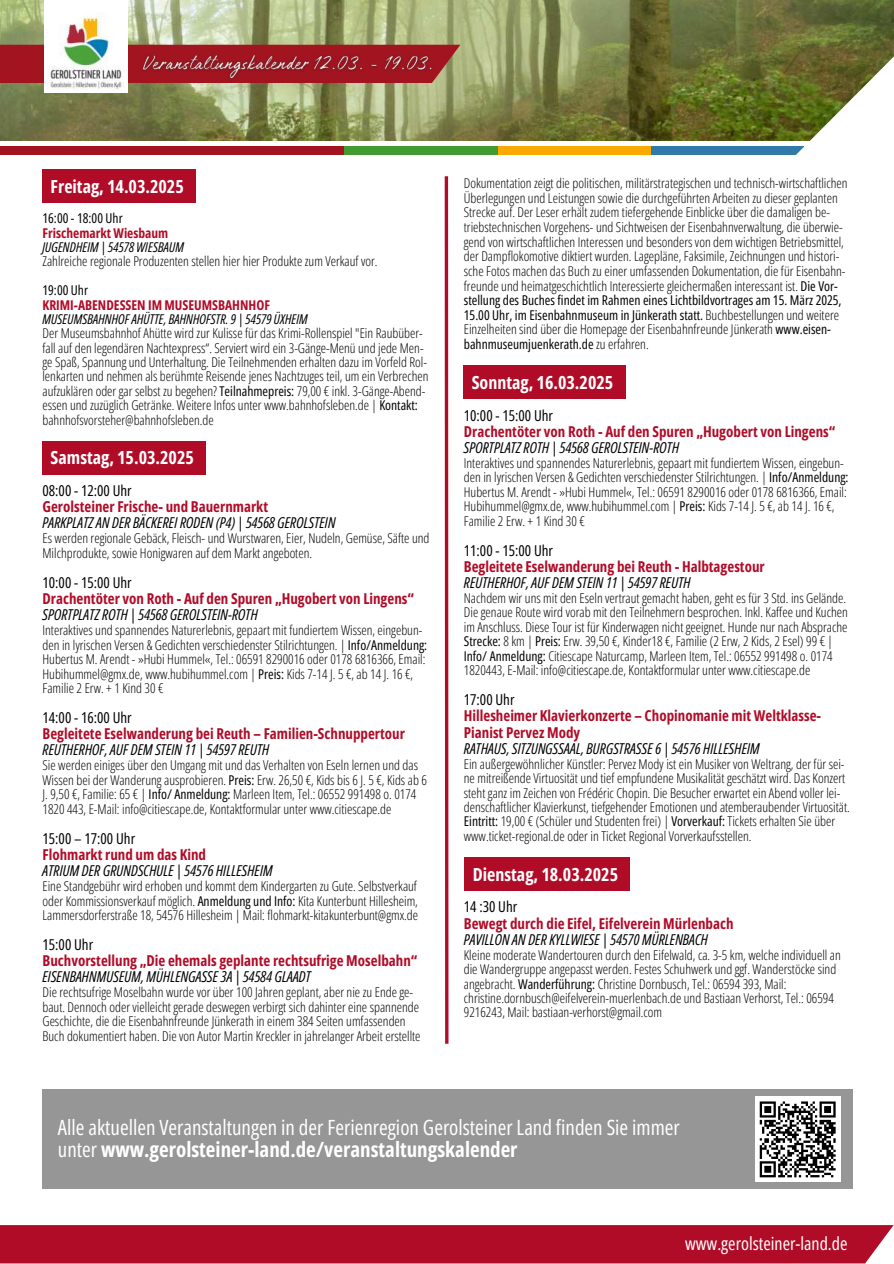
<style>
.page{position:relative;width:894px;height:1264px;background:#fff}
.page>*{position:absolute;margin:0;border:0;box-sizing:border-box;transform-origin:0 0}
.t1{font:21px/22.5px "Open Sans Condensed";color:#fff}
.t2{font:700 18px "Open Sans Condensed";color:#fff}
.t3{font:18px "Open Sans Condensed";color:#fff}
.t4{font:700 15px/16.2px "Open Sans Condensed";color:#b00c28}
.t5{font:italic 15px "Open Sans Condensed";color:#000}
.t6{font:15px "Open Sans Condensed";color:#000}
.t7{font:300 13.5px/14.4px "Open Sans Condensed";color:#000}
.t8{font:italic 13.5px "Open Sans Condensed";color:#000}
.t9{font:700 13.5px "Open Sans Condensed";color:#b00c28}
.t10{font:13.5px "Open Sans Condensed";color:#000}
.s1{font-weight:400}
.s2{font-weight:700}
</style>
<div class="page">
<div style="left:644px;top:146px;width:160px;height:9px;background:#2f7aab"></div>
<div style="left:485px;top:146px;width:165px;height:9px;background:#faa900"></div>
<div style="left:325px;top:146px;width:172px;height:9px;background:#429b30"></div>
<div style="left:0;top:146px;width:344px;height:9px;background:#a21520"></div>
<img style="left:0;top:0;width:775px;height:140px">
<svg style="left:775px;top:0;width:118px;height:155px"></svg>
<svg style="left:0;top:45px;width:460px;height:38px;background:#a32b2d"></svg>
<div style="left:45px;top:0;width:83px;height:93px;background:#fff"></div>
<img style="left:49px;top:12px;width:76px;height:78px">
<div style="left:0;top:1225px;width:893px;height:38px;background:#b00c28"></div>
<svg style="left:444px;top:176px;width:4px;height:867px;background:#c14359"></svg>
<img style="left:136px;top:48px;width:302px;height:37px">
<div style="left:42px;top:441px;width:164px;height:33px;background:#b00c28"></div>
<div style="left:42px;top:169px;width:154px;height:34px;background:#b00c28"></div>
<div style="left:463px;top:365px;width:162px;height:34px;background:#b00c28"></div>
<div style="left:464px;top:857px;width:166px;height:33px;background:#b00c28"></div>
<div style="left:43px;top:1089px;width:809px;height:99px;background:#969696"></div>
<div style="left:754px;top:1096px;width:86px;height:85px;background:#fff"></div>
<svg style="left:759px;top:1101px;width:77px;height:77px"></svg>
<h2 class="t2" style="left:51px;top:173px;width:135px">Freitag, 14.03.2025</h2>
<p class="t10" style="left:42px;top:209px;width:82px">16:00 - 18:00 Uhr</p>
<p class="t9" style="left:42px;top:223px;width:127px">Frischemarkt Wiesbaum</p>
<p class="t8" style="left:42px;top:238px;width:143px">JUGENDHEIM | 54578 WIESBAUM</p>
<p class="t7" style="left:42px;top:254px;width:336px">Zahlreiche regionale Produzenten stellen hier hier Produkte zum Verkauf vor.</p>
<p class="t10" style="left:42px;top:281px;width:47px">19:00 Uhr</p>
<p class="t9" style="left:42px;top:295px;width:229px">KRIMI-ABENDESSEN IM MUSEUMSBAHNHOF</p>
<p class="t8" style="left:42px;top:309px;width:267px">MUSEUMSBAHNHOF AHÜTTE, BAHNHOFSTR. 9 | 54579 ÜXHEIM</p>
<p class="t7" style="left:42px;top:326px;width:387px">Der Museumsbahnhof Ahütte wird zur Kulisse für das Krimi-Rollenspiel "Ein Raubüber&shy;fall auf den legendären Nachtexpress“. Serviert wird ein 3-Gänge-Menü und jede Men&shy;ge Spaß, Spannung und Unterhaltung. Die Teilnehmenden erhalten dazu im Vorfeld Rol&shy;lenkarten und nehmen als berühmte Reisende jenes Nachtzuges teil, um ein Verbrechen aufzuklären oder gar selbst zu begehen? <span class="s1">Teilnahmepreis:</span> 79,00 € inkl. 3-Gänge-Abend&shy;essen und zuzüglich Getränke. Weitere Infos unter www.bahnhofsleben.de | <span class="s1">Kontakt: </span>bahnhofsvorsteher@bahnhofsleben.de</p>
<h2 class="t2" style="left:51px;top:445px;width:145px">Samstag, 15.03.2025</h2>
<p class="t6" style="left:42px;top:480px;width:91px">08:00 - 12:00 Uhr</p>
<p class="t4" style="left:42px;top:498px;width:227px">Gerolsteiner Frische- und Bauernmarkt</p>
<p class="t5" style="left:42px;top:512px;width:294px">PARKPLATZ AN DER BÄCKEREI RODEN (P4) | 54568 GEROLSTEIN</p>
<p class="t7" style="left:42px;top:531px;width:388px">Es werden regionale Gebäck, Fleisch- und Wurstwaren, Eier, Nudeln, Gemüse, Säfte und<br>Milchprodukte, sowie Honigwaren auf dem Markt angeboten.</p>
<p class="t6" style="left:42px;top:572px;width:91px">10:00 - 15:00 Uhr</p>
<p class="t4" style="left:42px;top:590px;width:373px">Drachentöter von Roth - Auf den Spuren „Hugobert von Lingens“</p>
<p class="t5" style="left:42px;top:604px;width:217px">SPORTPLATZ ROTH | 54568 GEROLSTEIN-ROTH</p>
<p class="t7" style="left:42px;top:623px;width:386px">Interaktives und spannendes Naturerlebnis, gepaart mit fundiertem Wissen, eingebun&shy;den in lyrischen Versen &amp; Gedichten verschiedenster Stilrichtungen. | <span class="s1">Info/Anmeldung:<br></span>Hubertus M. Arendt - »Hubi Hummel«, Tel.: 06591 8290016 oder 0178 6816366, Email:<br>Hubihummel@gmx.de, www.hubihummel.com | <span class="s1">Preis:</span> Kids 7-14 J. 5 €, ab 14 J. 16 €, Familie 2 Erw. + 1 Kind 30 €</p>
<p class="t6" style="left:42px;top:707px;width:91px">14:00 - 16:00 Uhr</p>
<p class="t4" style="left:42px;top:725px;width:364px">Begleitete Eselwanderung bei Reuth – Familien-Schnuppertour</p>
<p class="t5" style="left:42px;top:739px;width:228px">REUTHERHOF, AUF DEM STEIN 11 | 54597 REUTH</p>
<p class="t7" style="left:42px;top:758px;width:386px">Sie werden einiges über den Umgang mit und das Verhalten von Eseln lernen und das Wissen bei der Wanderung ausprobieren. <span class="s1">Preis:</span> Erw. 26,50 €, Kids bis 6 J. 5 €, Kids ab 6<br>J. 9,50 €, Familie: 65 € | <span class="s1">Info/ Anmeldung:</span> Marleen Item, Tel.: 06552 991498 o. 0174<br>1820 443, E-Mail: info@citiescape.de, Kontaktformular unter www.citiescape.de</p>
<p class="t6" style="left:42px;top:828px;width:94px">15:00 – 17:00 Uhr</p>
<p class="t4" style="left:42px;top:846px;width:165px">Flohmarkt rund um das Kind</p>
<p class="t5" style="left:42px;top:860px;width:231px">ATRIUM DER GRUNDSCHULE | 54576 HILLESHEIM</p>
<p class="t7" style="left:42px;top:878px;width:377px;text-align:justify">Eine Standgebühr wird erhoben und kommt dem Kindergarten zu Gute. Selbstverkauf oder Kommissionsverkauf möglich. <span class="s1">Anmeldung und Info:</span> Kita Kunterbunt Hillesheim, Lammersdorferstraße 18, 54576 Hillesheim | Mail: flohmarkt-kitakunterbunt@gmx.de</p>
<p class="t6" style="left:42px;top:934px;width:52px">15:00 Uhr</p>
<p class="t4" style="left:42px;top:952px;width:376px">Buchvorstellung „Die ehemals geplante rechtsufrige Moselbahn“</p>
<p class="t5" style="left:42px;top:966px;width:270px">EISENBAHNMUSEUM, MÜHLENGASSE 3A | 54584 GLAADT</p>
<p class="t7" style="left:42px;top:984px;width:379px">Die rechtsufrige Moselbahn wurde vor über 100 Jahren geplant, aber nie zu Ende ge&shy;baut. Dennoch oder vielleicht gerade deswegen verbirgt sich dahinter eine spannende Geschichte, die die Eisenbahnfreunde Jünkerath in einem 384 Seiten umfassenden Buch dokumentiert haben. Die von Autor Martin Kreckler in jahrelanger Arbeit erstellte</p>
<p class="t7" style="left:463px;top:175px;width:385px">Dokumentation zeigt die politischen, militärstrategischen und technisch-wirtschaftlichen Überlegungen und Leistungen sowie die durchgeführten Arbeiten zu dieser geplanten Strecke auf. Der Leser erhält zudem tiefergehende Einblicke über die damaligen be&shy;triebstechnischen Vorgehens- und Sichtweisen der Eisenbahnverwaltung, die überwie&shy;gend von wirtschaftlichen Interessen und besonders von dem wichtigen Betriebsmittel, der Dampflokomotive diktiert wurden. Lagepläne, Faksimile, Zeichnungen und histori&shy;sche Fotos machen das Buch zu einer umfassenden Dokumentation, die für Eisenbahn&shy;freunde und heimatgeschichtlich Interessierte gleichermaßen interessant ist. <span class="s1">Die Vor&shy;stellung des Buches findet im Rahmen eines Lichtbildvortrages am 15. März 2025, 15.00 Uhr, im Eisenbahnmuseum in Jünkerath statt.</span> Buchbestellungen und weitere Einzelheiten sind über die Homepage der Eisenbahnfreunde Jünkerath <span class="s1">www.eisen&shy;bahnmuseumjuenkerath.de</span> zu erfahren.</p>
<h2 class="t2" style="left:471px;top:369px;width:143px">Sonntag, 16.03.2025</h2>
<p class="t6" style="left:463px;top:405px;width:91px">10:00 - 15:00 Uhr</p>
<p class="t4" style="left:463px;top:423px;width:373px">Drachentöter von Roth - Auf den Spuren „Hugobert von Lingens“</p>
<p class="t5" style="left:463px;top:437px;width:217px">SPORTPLATZ ROTH | 54568 GEROLSTEIN-ROTH</p>
<p class="t7" style="left:463px;top:455px;width:386px">Interaktives und spannendes Naturerlebnis, gepaart mit fundiertem Wissen, eingebun&shy;den in lyrischen Versen &amp; Gedichten verschiedenster Stilrichtungen. | <span class="s1">Info/Anmeldung:<br></span>Hubertus M. Arendt - »Hubi Hummel«, Tel.: 06591 8290016 oder 0178 6816366, Email:<br>Hubihummel@gmx.de, www.hubihummel.com | <span class="s1">Preis:</span> Kids 7-14 J. 5 €, ab 14 J. 16 €, Familie 2 Erw. + 1 Kind 30 €</p>
<p class="t6" style="left:463px;top:540px;width:91px">11:00 - 15:00 Uhr</p>
<p class="t4" style="left:463px;top:558px;width:302px">Begleitete Eselwanderung bei Reuth - Halbtagestour</p>
<p class="t5" style="left:463px;top:572px;width:228px">REUTHERHOF, AUF DEM STEIN 11 | 54597 REUTH</p>
<p class="t7" style="left:463px;top:590px;width:385px">Nachdem wir uns mit den Eseln vertraut gemacht haben, geht es für 3 Std. ins Gelände.<br>Die genaue Route wird vorab mit den Teilnehmern besprochen. Inkl. Kaffee und Kuchen im Anschluss. Diese Tour ist für Kinderwagen nicht geeignet. Hunde nur nach Absprache <span class="s1">Strecke:</span> 8 km | <span class="s1">Preis:</span> Erw. 39,50 €, Kinder18 €, Familie (2 Erw, 2 Kids, 2 Esel) 99 € | <span class="s1">Info/ Anmeldung:</span> Citiescape Naturcamp, Marleen Item, Tel.: 06552 991498 o. 0174<br>1820443, E-Mail: info@citiescape.de, Kontaktformular unter www.citiescape.de</p>
<p class="t6" style="left:463px;top:689px;width:52px">17:00 Uhr</p>
<p class="t4" style="left:463px;top:707px;width:359px">Hillesheimer Klavierkonzerte – Chopinomanie mit Weltklasse-<br>Pianist Pervez Mody</p>
<p class="t5" style="left:463px;top:738px;width:297px">RATHAUS, SITZUNGSSAAL, BURGSTRASSE 6 | 54576 HILLESHEIM</p>
<p class="t7" style="left:463px;top:756px;width:387px">Ein außergewöhnlicher Künstler: Pervez Mody ist ein Musiker von Weltrang, der für sei&shy;ne mitreißende Virtuosität und tief empfundene Musikalität geschätzt wird. Das Konzert steht ganz im Zeichen von Frédéric Chopin. Die Besucher erwartet ein Abend voller lei&shy;denschaftlicher Klavierkunst, tiefgehender Emotionen und atemberaubender Virtuosität.<br><span class="s1">Eintritt:</span> 19,00 € (Schüler und Studenten frei) | <span class="s1">Vorverkauf:</span> Tickets erhalten Sie über www.ticket-regional.de oder in Ticket Regional Vorverkaufsstellen.</p>
<h2 class="t2" style="left:472px;top:861px;width:147px">Dienstag, 18.03.2025</h2>
<p class="t6" style="left:463px;top:896px;width:55px">14 :30 Uhr</p>
<p class="t4" style="left:463px;top:914px;width:271px">Bewegt durch die Eifel, Eifelverein Mürlenbach</p>
<p class="t5" style="left:463px;top:929px;width:246px">PAVILLON AN DER KYLLWIESE | 54570 MÜRLENBACH</p>
<p class="t7" style="left:463px;top:947px;width:378px">Kleine moderate Wandertouren durch den Eifelwald, ca. 3-5 km, welche individuell an die Wandergruppe angepasst werden. Festes Schuhwerk und ggf. Wanderstöcke sind angebracht. <span class="s1">Wanderführung:</span> Christine Dornbusch, Tel.: 06594 393, Mail: christine.dornbusch@eifelverein-muerlenbach.de und Bastiaan Verhorst, Tel.: 06594<br>9216243, Mail: bastiaan-verhorst@gmail.com</p>
<h1 class="t1" style="left:58px;top:1115px;width:623px">Alle aktuellen Veranstaltungen in der Ferienregion Gerolsteiner Land finden Sie immer unter <span class="s2">www.gerolsteiner-land.de/veranstaltungskalender</span></h1>
<h2 class="t3" style="left:685px;top:1231px;width:164px">www.gerolsteiner-land.de</h2>
</div>
